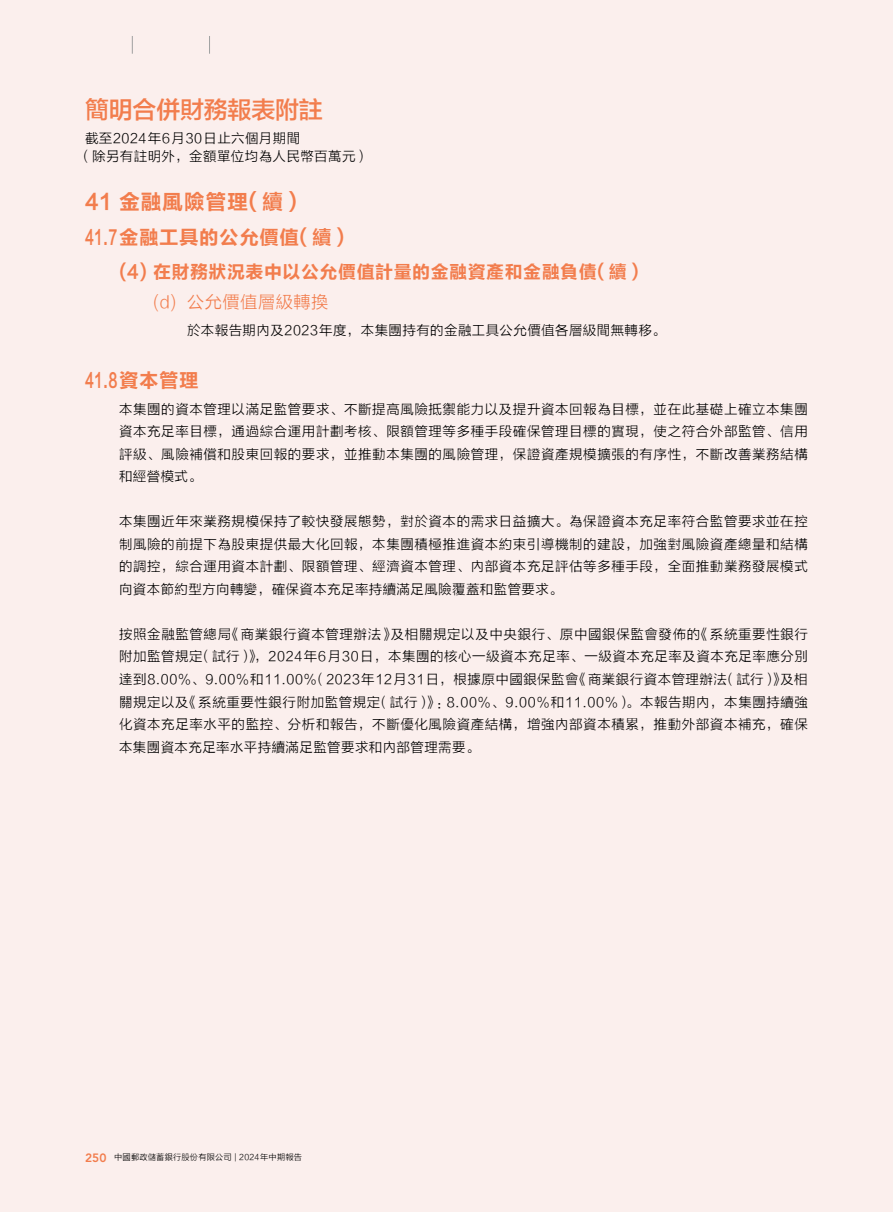
<style>
.page{position:relative;width:893px;height:1212px;background:#fbefed}
.page>*{position:absolute;margin:0;border:0;box-sizing:border-box;transform-origin:0 0}
.t1{font:24px "FZLTZHK GBK1 0";letter-spacing:-.01em;color:#f27d4d}
._01_H1{font:21px "FZLTCHK GBK1 0";letter-spacing:.03em;color:#f27d4d}
._02_H2{font:19.5px "FZLTCHK GBK1 0";letter-spacing:.03em;color:#f27d4d;scale:.7 1}
._03_H3{font:18px "FZLTCHK GBK1 0";letter-spacing:.03em;color:#f27d4d}
._04_H4{font:17.25px "FZLTXHK";letter-spacing:.03em;color:#f27d4d}
._00_Body_Text{font:13.5px/22.5px "FZLTXHK";letter-spacing:.03em;color:#000;text-align:justify}
.t2{font:8.25px "FZLTXHK";letter-spacing:.02em;color:#000}
.s1{font-family:"Avenir LT Std";font-weight:800;font-size:12px;color:#f27d4d}
</style>
<div class="page">
<svg style="left:132px;top:36px;width:1px;height:18px"></svg>
<svg style="left:209px;top:36px;width:1px;height:18px"></svg>
<h1 class="t1" style="left:85px;top:97px;width:239px">簡明合併財務報表附註</h1>
<p class="_00_Body_Text" style="left:78px;top:130px;width:293px;line-height:18px;text-indent:7px">截至2024年6月30日止六個月期間<br>（除另有註明外，金額單位均為人民幣百萬元）</p>
<p class="_01_H1" style="left:85px;top:191px;width:221px">41 金融風險管理（續）</p>
<p class="_02_H2" style="left:85px;top:226px;width:383px">41.7 金融工具的公允價值（續）</p>
<p class="_03_H3" style="left:119px;top:262px;width:528px">(4) 在財務狀況表中以公允價值計量的金融資產和金融負債（續）</p>
<p class="_04_H4" style="left:153px;top:292px;width:177px">(d) 公允價值層級轉換</p>
<p class="_00_Body_Text" style="left:187px;top:319px;width:480px">於本報告期內及2023年度，本集團持有的金融工具公允價值各層級間無轉移。</p>
<p class="_02_H2" style="left:85px;top:370px;width:164px">41.8 資本管理</p>
<p class="_00_Body_Text" style="left:119px;top:398px;width:690px">本集團的資本管理以滿足監管要求、不斷提高風險抵禦能力以及提升資本回報為目標，並在此基礎上確立本集團資本充足率目標，通過綜合運用計劃考核、限額管理等多種手段確保管理目標的實現，使之符合外部監管、信用評級、風險補償和股東回報的要求，並推動本集團的風險管理，保證資產規模擴張的有序性，不斷改善業務結構和經營模式。</p>
<p class="_00_Body_Text" style="left:119px;top:511px;width:690px">本集團近年來業務規模保持了較快發展態勢，對於資本的需求日益擴大。為保證資本充足率符合監管要求並在控制風險的前提下為股東提供最大化回報，本集團積極推進資本約束引導機制的建設，加強對風險資產總量和結構的調控，綜合運用資本計劃、限額管理、經濟資本管理、內部資本充足評估等多種手段，全面推動業務發展模式向資本節約型方向轉變，確保資本充足率持續滿足風險覆蓋和監管要求。</p>
<p class="_00_Body_Text" style="left:119px;top:623px;width:690px">按照金融監管總局《商業銀行資本管理辦法》及相關規定以及中央銀行、原中國銀保監會發佈的《系統重要性銀行附加監管規定（試行）》，2024年6月30日，本集團的核心一級資本充足率、一級資本充足率及資本充足率應分別達到8.00%、9.00%和11.00%（2023年12月31日，根據原中國銀保監會《商業銀行資本管理辦法（試行）》及相關規定以及《系統重要性銀行附加監管規定（試行）》：8.00%、9.00%和11.00%）。本報告期內，本集團持續強化資本充足率水平的監控、分析和報告，不斷優化風險資產結構，增強內部資本積累，推動外部資本補充，確保本集團資本充足率水平持續滿足監管要求和內部管理需要。</p>
<p class="t2" style="left:85px;top:1153px;width:219px"><span class="s1">250</span> 中國郵政儲蓄銀行股份有限公司 | 2024年中期報告</p>
</div>
